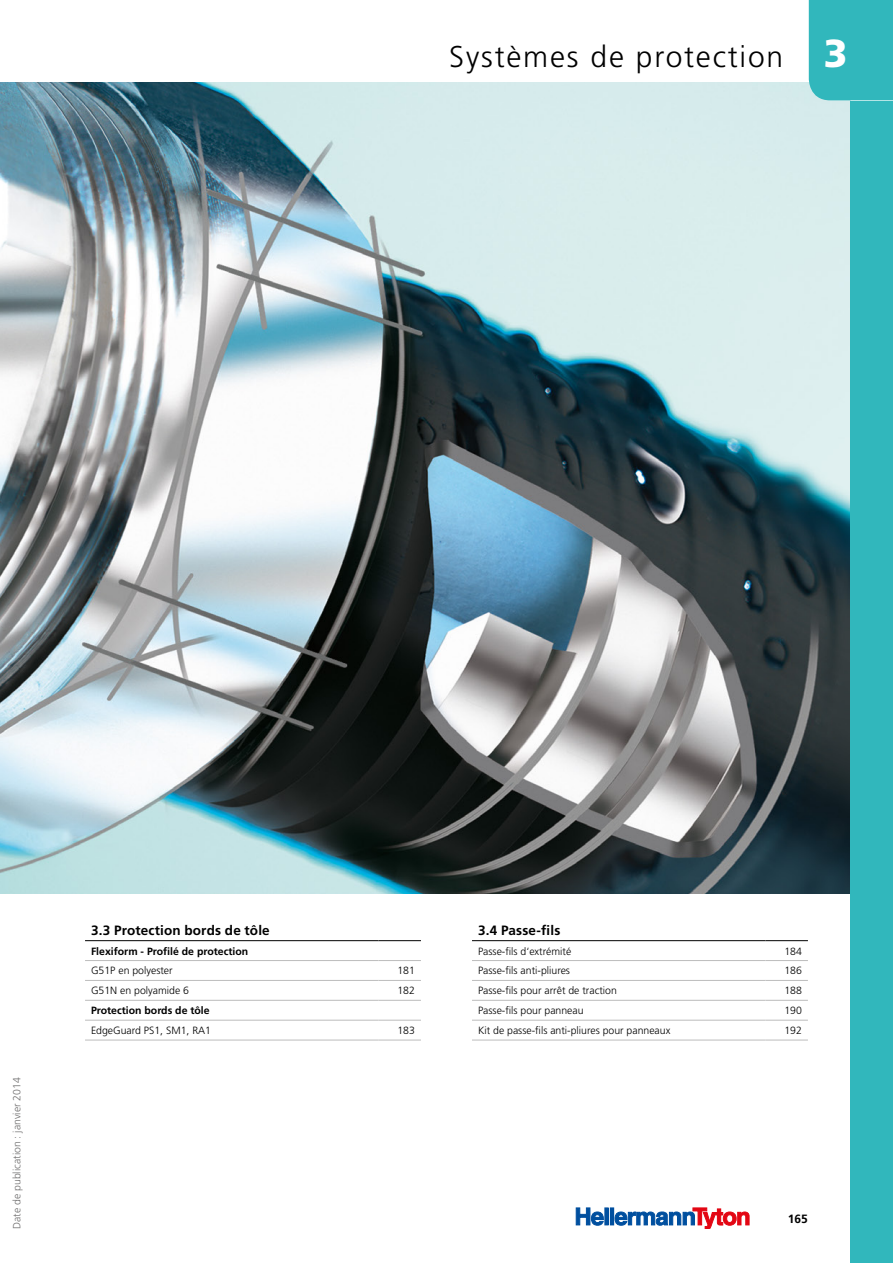
<style>
.page{position:relative;width:893px;height:1263px;background:#fff}
.page>*{position:absolute;margin:0;border:0;box-sizing:border-box;transform-origin:0 0}
.t1{font:900 39px "Frutiger LT";color:#fff}
.t2{font:300 30px "Frutiger LT";letter-spacing:.06em;color:#000}
.t3{font:700 13.5px "Frutiger LT";letter-spacing:.01em;color:#000}
.t4{font:700 12px "Frutiger LT";color:#000}
.t5{font:300 10.5px "Frutiger LT";color:#000}
.t6{font:700 10.5px "Frutiger LT";color:#000}
.t7{font:300 10.5px "Frutiger LT";color:#706f6f}
</style>
<div class="page">
<img style="left:0;top:82px;width:850px;height:811px">
<div style="left:605px;top:1208px;width:3px;height:17px;border:1px solid #004f9f"></div>
<div style="left:610px;top:1208px;width:4px;height:17px;border:1px solid #004f9f"></div>
<svg style="left:576px;top:1208px;width:28px;height:18px"></svg>
<svg style="left:615px;top:1208px;width:134px;height:21px"></svg>
<div style="left:809px;top:0;width:84px;height:100px;background:#31b7bc"></div>
<div style="left:850px;top:101px;width:43px;height:1162px;background:#31b7bc"></div>
<hr style="left:85px;top:940px;width:293px;height:1px;background:#000">
<hr style="left:378px;top:940px;width:43px;height:1px;background:#000">
<hr style="left:85px;top:960px;width:293px;height:1px;background:#bcbcbc">
<hr style="left:378px;top:960px;width:43px;height:1px;background:#bcbcbc">
<hr style="left:85px;top:980px;width:293px;height:1px;background:#bcbcbc">
<hr style="left:378px;top:980px;width:43px;height:1px;background:#bcbcbc">
<hr style="left:85px;top:1000px;width:293px;height:1px;background:#bcbcbc">
<hr style="left:378px;top:1000px;width:43px;height:1px;background:#bcbcbc">
<hr style="left:85px;top:1020px;width:293px;height:1px;background:#bcbcbc">
<hr style="left:378px;top:1020px;width:43px;height:1px;background:#bcbcbc">
<hr style="left:85px;top:1040px;width:293px;height:1px;background:#bcbcbc">
<hr style="left:378px;top:1040px;width:43px;height:1px;background:#bcbcbc">
<hr style="left:472px;top:960px;width:293px;height:1px;background:#bcbcbc">
<hr style="left:765px;top:960px;width:43px;height:1px;background:#bcbcbc">
<hr style="left:472px;top:980px;width:293px;height:1px;background:#bcbcbc">
<hr style="left:765px;top:980px;width:43px;height:1px;background:#bcbcbc">
<hr style="left:472px;top:1000px;width:293px;height:1px;background:#bcbcbc">
<hr style="left:765px;top:1000px;width:43px;height:1px;background:#bcbcbc">
<hr style="left:472px;top:1020px;width:293px;height:1px;background:#bcbcbc">
<hr style="left:472px;top:1040px;width:293px;height:1px;background:#bcbcbc">
<hr style="left:765px;top:1020px;width:43px;height:1px;background:#bcbcbc">
<hr style="left:765px;top:1040px;width:43px;height:1px;background:#bcbcbc">
<hr style="left:472px;top:940px;width:293px;height:1px;background:#000">
<hr style="left:765px;top:940px;width:43px;height:1px;background:#000">
<h2 class="t2" style="left:449px;top:40px;width:335px">Systèmes de protection</h2>
<h1 class="t1" style="left:824px;top:30px;width:25px">3</h1>
<p class="t7" style="left:11px;top:1229px;width:153px;rotate:-90deg">Date de publication : janvier 2014</p>
<p class="t3" style="left:91px;top:922px;width:180px">3.3 Protection bords de tôle</p>
<p class="t6" style="left:91px;top:945px;width:159px">Flexiform - Profilé de protection</p>
<p class="t5" style="left:91px;top:965px;width:83px">G51P en polyester</p>
<p class="t5" style="left:397px;top:965px;width:19px">181</p>
<p class="t5" style="left:91px;top:985px;width:100px">G51N en polyamide 6</p>
<p class="t5" style="left:397px;top:985px;width:19px">182</p>
<p class="t6" style="left:91px;top:1004px;width:120px">Protection bords de tôle</p>
<p class="t5" style="left:91px;top:1024px;width:122px">EdgeGuard PS1, SM1, RA1</p>
<p class="t5" style="left:397px;top:1024px;width:19px">183</p>
<p class="t3" style="left:478px;top:922px;width:84px">3.4 Passe-fils</p>
<p class="t5" style="left:478px;top:945px;width:95px">Passe-fils d‘extrémité</p>
<p class="t5" style="left:784px;top:945px;width:19px">184</p>
<p class="t5" style="left:478px;top:965px;width:93px">Passe-fils anti-pliures</p>
<p class="t5" style="left:784px;top:965px;width:19px">186</p>
<p class="t5" style="left:478px;top:985px;width:140px">Passe-fils pour arrêt de traction</p>
<p class="t5" style="left:784px;top:985px;width:19px">188</p>
<p class="t5" style="left:478px;top:1004px;width:107px">Passe-fils pour panneau</p>
<p class="t5" style="left:784px;top:1004px;width:19px">190</p>
<p class="t5" style="left:478px;top:1024px;width:194px">Kit de passe-fils anti-pliures pour panneaux</p>
<p class="t5" style="left:784px;top:1024px;width:19px">192</p>
<p class="t4" style="left:788px;top:1211px;width:22px">165</p>
</div>
